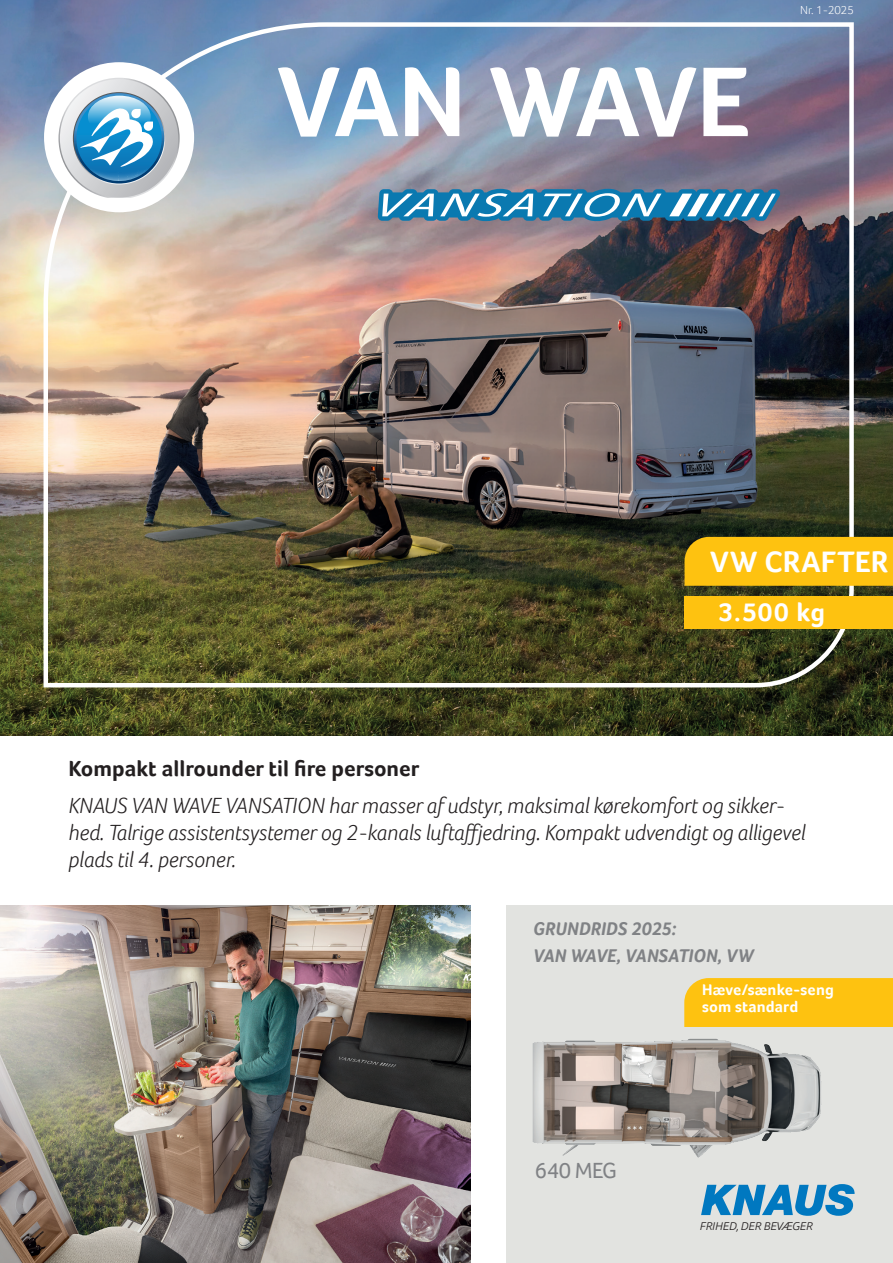
<style>
.page{position:relative;width:893px;height:1263px;background:#fff}
.page>*{position:absolute;margin:0;border:0;box-sizing:border-box;transform-origin:0 0}
.t1{font:700 102px "Foco";letter-spacing:-.055em;color:#fff}
.Grundriss_Kastchen_Oben{font:700 30.3px "Foco";letter-spacing:.01em;color:#fff}
.Grundriss_Kastchen_Unten{font:700 26.55px "Foco";color:#fff}
.t2{font:italic 300 22.5px/37.5px "Foco";color:#231f20}
.t3{font:22.5px "Foco";letter-spacing:-.02em;color:#808285}
.Highlights_Modell{font:italic 700 18.9px "Foco";letter-spacing:.005em;color:#808285}
.Grundriss_Kastchen_Oben-2{font:700 15.9px "Foco";letter-spacing:.01em;color:#fff}
.t4{font:300 12px "Foco";color:#fff}
.t5{font:italic 300 11.55px "Foro Sans";letter-spacing:-.02em;color:#231f20}
.s1{font-weight:700;font-style:normal}
</style>
<div class="page">
<img style="left:0;top:0;width:893px;height:736px">
<div style="left:507px;top:906px;width:386px;height:357px;background:#e2e3e0"></div>
<svg style="left:701px;top:1184px;width:154px;height:32px"></svg>
<img style="left:532px;top:1038px;width:290px;height:120px">
<img style="left:41px;top:20px;width:815px;height:670px">
<div style="left:44px;top:62px;width:150px;height:150px;background:#fff;border-radius:50%"></div>
<svg style="left:58px;top:78px;width:122px;height:120px"></svg>
<div style="left:144px;top:122px;width:9px;height:9px;background:#fff;border-radius:5px"></div>
<div style="left:131px;top:109px;width:10px;height:9px;background:#fff;border-radius:5px"></div>
<div style="left:684px;top:537px;width:209px;height:49px;background:#fec210"></div>
<div style="left:684px;top:596px;width:209px;height:33px;background:#fec210"></div>
<svg style="left:378px;top:189px;width:402px;height:32px"></svg>
<img style="left:0;top:906px;width:470px;height:357px">
<div style="left:684px;top:978px;width:209px;height:49px;background:#fec210"></div>
<p class="t1" style="left:277px;top:42px;width:474px">VAN WAVE</p>
<p class="t4" style="left:800px;top:2px;width:55px">Nr. 1-2025</p>
<p class="Grundriss_Kastchen_Oben" style="left:710px;top:544px;width:180px">VW CRAFTER</p>
<p class="Grundriss_Kastchen_Unten" style="left:719px;top:596px;width:108px">3.500 kg</p>
<p class="t2" style="left:68px;top:749px;width:718px"><span class="s1">Kompakt allrounder til fire personer<br></span>KNAUS VAN WAVE VANSATION har masser af udstyr, maksimal kørekomfort og sikker-</p>
<p class="t2" style="left:68px;top:819px;width:738px;line-height:27px">hed. Talrige assistentsystemer og 2‐kanals luftaffjedring. Kompakt udvendigt og alligevel plads til 4. personer.</p>
<p class="Highlights_Modell" style="left:533px;top:917px;width:144px">GRUNDRIDS 2025:</p>
<p class="Highlights_Modell" style="left:533px;top:944px;width:222px">VAN WAVE, VANSATION, VW</p>
<p class="t3" style="left:535px;top:1156px;width:83px">640 MEG</p>
<p class="Grundriss_Kastchen_Oben-2" style="left:702px;top:980px;width:133px">Hæve/sænke-seng</p>
<p class="Grundriss_Kastchen_Oben-2" style="left:702px;top:997px;width:98px">som standard</p>
<p class="t5" style="left:700px;top:1218px;width:114px">FRIHED, DER BEVÆGER</p>
</div>
